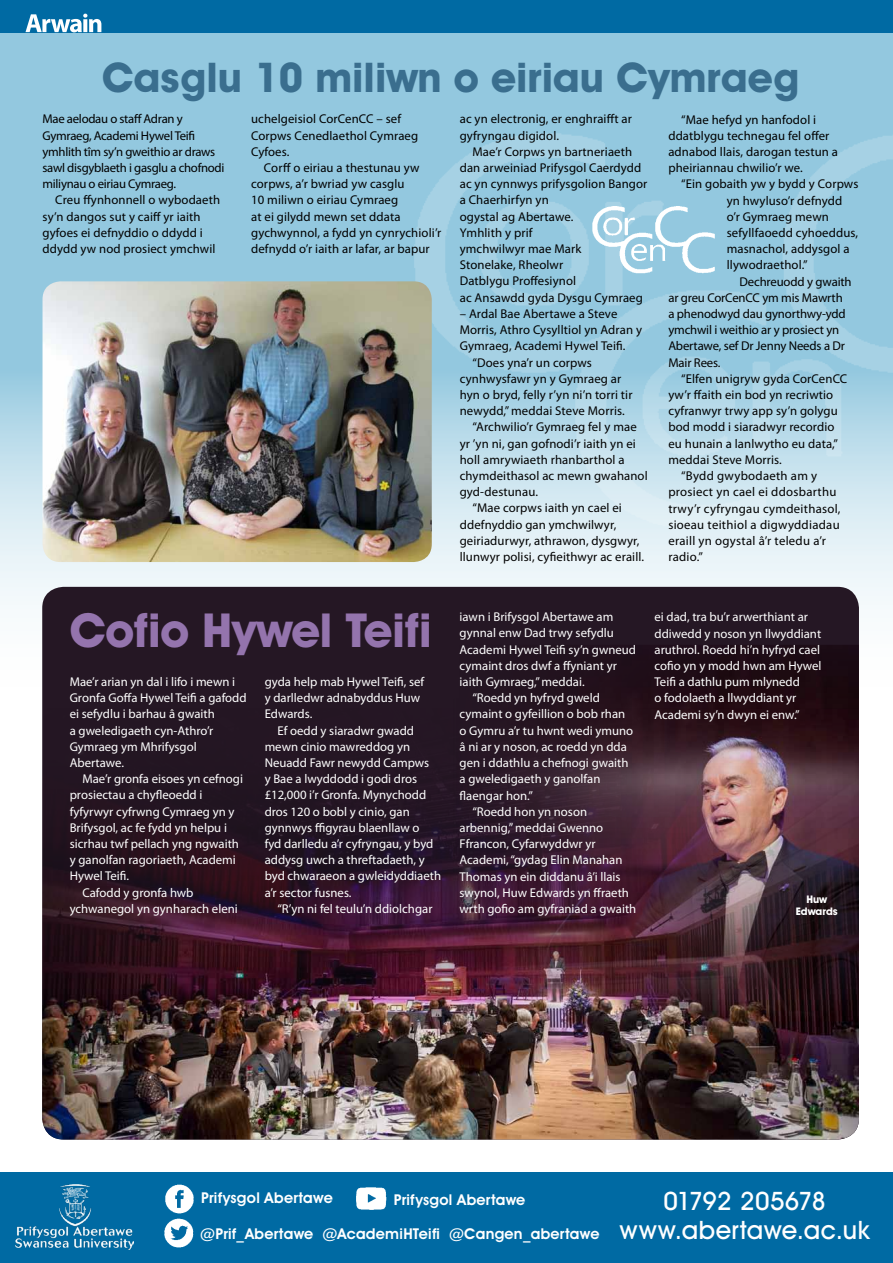
<style>
.page{position:relative;width:893px;height:1263px;background:#fff}
.page>*{position:absolute;margin:0;border:0;box-sizing:border-box;transform-origin:0 0}
.t1{font:700 47.1px "Avant Garde IT Cby BT";letter-spacing:-.01em;color:#9474ad}
.t2{font:700 41.1px "Avant Garde IT Cby BT";color:#3a6e8e}
.t3{font:500 25.5px "Avant Garde IT Cby BT";letter-spacing:-.02em;color:#fff}
.t4{font:600 15px "Avant Garde IT Cby BT";letter-spacing:.02em;color:#fff}
.t5{font:12.75px/16.2px "Myriad Pro";letter-spacing:.01em;color:#000}
.t6{font:12.75px/16.2px "Myriad Pro";color:#fff}
.t7{font:12.75px/16.2px "Myriad Pro";letter-spacing:-.01em;color:#000}
.t8{font:12.75px/16.2px "Myriad Pro";letter-spacing:-.02em;color:#000}
.t9{font:700 10.5px/12px "Avant Garde IT Cby BT";color:#fff;text-align:center}
.s1{font-weight:500;font-size:25.5px}
</style>
<div class="page">
<svg style="left:0;top:32px;width:893px;height:573px;background:#a2cfe3"></svg>
<img style="left:390px;top:119px;width:503px;height:435px">
<div style="left:42px;top:587px;width:817px;height:552px;background:#251724;border-radius:21px"></div>
<img style="left:42px;top:686px;width:817px;height:453px">
<div style="left:0;top:1172px;width:893px;height:91px;background:#006aa3"></div>
<img style="left:15px;top:1184px;width:119px;height:66px">
<img style="left:164px;top:1184px;width:30px;height:64px">
<img style="left:356px;top:1187px;width:31px;height:23px">
<div style="left:0;top:0;width:893px;height:32px;background:#006aa3"></div>
<svg style="left:26px;top:14px;width:75px;height:18px"></svg>
<img style="left:43px;top:281px;width:389px;height:281px">
<img style="left:589px;top:204px;width:131px;height:73px">
<h2 class="t2" style="left:102px;top:52px;width:699px">Casglu 10 miliwn o eiriau Cymraeg</h2>
<p class="t8" style="left:43px;top:111px;width:184px">Mae aelodau o staff Adran y<br>Gymraeg, Academi Hywel Teifi ymhlith tîm sy’n gweithio ar draws sawl disgyblaeth i gasglu a chofnodi miliynau o eiriau Cymraeg.</p>
<p class="t5" style="left:43px;top:192px;width:179px;text-indent:13px">Creu ffynhonnell o wybodaeth sy’n dangos sut y caiff yr iaith gyfoes ei defnyddio o ddydd i ddydd yw nod prosiect ymchwil</p>
<p class="t5" style="left:251px;top:111px;width:169px">uchelgeisiol CorCenCC – sef<br>Corpws Cenedlaethol Cymraeg<br>Cyfoes.</p>
<p class="t5" style="left:251px;top:159px;width:192px;text-indent:13px">Corff o eiriau a thestunau yw corpws, a’r bwriad yw casglu<br>10 miliwn o eiriau Cymraeg<br>at ei gilydd mewn set ddata gychwynnol, a fydd yn cynrychioli’r defnydd o’r iaith ar lafar, ar bapur</p>
<p class="t5" style="left:460px;top:111px;width:174px">ac yn electronig, er enghraifft ar gyfryngau digidol.</p>
<p class="t5" style="left:460px;top:143px;width:189px;text-indent:13px">Mae’r Corpws yn bartneriaeth dan arweiniad Prifysgol Caerdydd ac yn cynnwys prifysgolion Bangor a Chaerhirfyn yn<br>ogystal ag Abertawe.<br>Ymhlith y prif<br>ymchwilwyr mae Mark<br>Stonelake, Rheolwr<br>Datblygu Proffesiynol<br>ac Ansawdd gyda Dysgu Cymraeg</p>
<p class="t5" style="left:460px;top:305px;width:159px">– Ardal Bae Abertawe a Steve</p>
<p class="t5" style="left:460px;top:321px;width:184px">Morris, Athro Cysylltiol yn Adran y</p>
<p class="t5" style="left:460px;top:338px;width:167px">Gymraeg, Academi Hywel Teifi.</p>
<p class="t5" style="left:472px;top:354px;width:121px">“Does yna’r un corpws</p>
<p class="t5" style="left:460px;top:370px;width:163px">cynhwysfawr yn y Gymraeg ar</p>
<p class="t5" style="left:460px;top:386px;width:174px">hyn o bryd, felly r’yn ni’n torri tir</p>
<p class="t5" style="left:460px;top:402px;width:167px">newydd,” meddai Steve Morris.</p>
<p class="t5" style="left:472px;top:419px;width:166px">“Archwilio’r Gymraeg fel y mae</p>
<p class="t5" style="left:460px;top:435px;width:178px">yr ’yn ni, gan gofnodi’r iaith yn ei</p>
<p class="t5" style="left:460px;top:451px;width:166px">holl amrywiaeth rhanbarthol a</p>
<p class="t5" style="left:460px;top:467px;width:190px">chymdeithasol ac mewn gwahanol</p>
<p class="t5" style="left:460px;top:484px;width:80px">gyd-destunau.</p>
<p class="t5" style="left:472px;top:500px;width:151px">“Mae corpws iaith yn cael ei</p>
<p class="t5" style="left:460px;top:516px;width:158px">ddefnyddio gan ymchwilwyr,</p>
<p class="t5" style="left:460px;top:532px;width:181px">geiriadurwyr, athrawon, dysgwyr,</p>
<p class="t5" style="left:460px;top:548px;width:186px">llunwyr polisi, cyfieithwyr ac eraill.</p>
<p class="t5" style="left:668px;top:111px;width:171px;text-indent:13px">“Mae hefyd yn hanfodol i ddatblygu technegau fel offer adnabod llais, darogan testun a pheiriannau chwilio’r we.</p>
<p class="t5" style="left:727px;top:176px;width:133px;text-indent:-46px">“Ein gobaith yw y bydd y Corpws yn hwyluso’r defnydd o’r Gymraeg mewn sefyllfaoedd cyhoeddus, masnachol, addysgol a llywodraethol.”</p>
<p class="t7" style="left:668px;top:273px;width:185px;text-indent:71px">Dechreuodd y gwaith ar greu CorCenCC ym mis Mawrth a phenodwyd dau gynorthwy-ydd ymchwil i weithio ar y prosiect yn<br>Abertawe, sef Dr Jenny Needs a Dr<br>Mair Rees.</p>
<p class="t5" style="left:681px;top:370px;width:168px">“Elfen unigryw gyda CorCenCC</p>
<p class="t5" style="left:668px;top:386px;width:166px">yw’r ffaith ein bod yn recriwtio</p>
<p class="t5" style="left:668px;top:403px;width:171px">cyfranwyr trwy app sy’n golygu</p>
<p class="t5" style="left:668px;top:419px;width:168px">bod modd i siaradwyr recordio</p>
<p class="t5" style="left:668px;top:435px;width:171px">eu hunain a lanlwytho eu data,”</p>
<p class="t5" style="left:668px;top:451px;width:115px">meddai Steve Morris.</p>
<p class="t5" style="left:681px;top:467px;width:138px">“Bydd gwybodaeth am y</p>
<p class="t5" style="left:668px;top:484px;width:170px">prosiect yn cael ei ddosbarthu</p>
<p class="t5" style="left:668px;top:500px;width:174px">trwy’r cyfryngau cymdeithasol,</p>
<p class="t5" style="left:668px;top:516px;width:173px">sioeau teithiol a digwyddiadau</p>
<p class="t5" style="left:668px;top:532px;width:159px">eraill yn ogystal â’r teledu a’r</p>
<p class="t5" style="left:668px;top:548px;width:36px">radio.”</p>
<h1 class="t1" style="left:70px;top:602px;width:364px">Cofio Hywel Teifi</h1>
<p class="t6" style="left:70px;top:673px;width:178px">Mae’r arian yn dal i lifo i mewn i<br>Gronfa Goffa Hywel Teifi a gafodd ei sefydlu i barhau â gwaith<br>a gweledigaeth cyn-Athro’r<br>Gymraeg ym Mhrifysgol<br>Abertawe.</p>
<p class="t6" style="left:82px;top:770px;width:162px">Mae’r gronfa eisoes yn cefnogi</p>
<p class="t6" style="left:70px;top:787px;width:134px">prosiectau a chyfleoedd i</p>
<p class="t6" style="left:70px;top:803px;width:166px">fyfyrwyr cyfrwng Cymraeg yn y</p>
<p class="t6" style="left:70px;top:819px;width:159px">Brifysgol, ac fe fydd yn helpu i</p>
<p class="t6" style="left:70px;top:835px;width:171px">sicrhau twf pellach yng ngwaith</p>
<p class="t6" style="left:70px;top:851px;width:168px">y ganolfan ragoriaeth, Academi</p>
<p class="t6" style="left:70px;top:868px;width:61px">Hywel Teifi.</p>
<p class="t6" style="left:82px;top:884px;width:113px">Cafodd y gronfa hwb</p>
<p class="t6" style="left:70px;top:900px;width:170px">ychwanegol yn gynharach eleni</p>
<p class="t6" style="left:265px;top:673px;width:161px">gyda help mab Hywel Teifi, sef y darlledwr adnabyddus Huw<br>Edwards.</p>
<p class="t6" style="left:265px;top:722px;width:178px;text-indent:13px">Ef oedd y siaradwr gwadd mewn cinio mawreddog yn<br>Neuadd Fawr newydd Campws<br>y Bae a lwyddodd i godi dros £12,000 i’r Gronfa. Mynychodd dros 120 o bobl y cinio, gan gynnwys ffigyrau blaenllaw o<br>fyd darlledu a’r cyfryngau, y byd addysg uwch a threftadaeth, y byd chwaraeon a gwleidyddiaeth a’r sector fusnes.</p>
<p class="t6" style="left:277px;top:900px;width:157px">“R’yn ni fel teulu’n ddiolchgar</p>
<p class="t6" style="left:460px;top:609px;width:155px">iawn i Brifysgol Abertawe am</p>
<p class="t6" style="left:460px;top:625px;width:156px">gynnal enw Dad trwy sefydlu</p>
<p class="t6" style="left:460px;top:641px;width:178px">Academi Hywel Teifi sy’n gwneud</p>
<p class="t6" style="left:460px;top:657px;width:159px">cymaint dros dwf a ffyniant yr</p>
<p class="t6" style="left:460px;top:673px;width:127px">iaith Gymraeg,” meddai.</p>
<p class="t6" style="left:472px;top:690px;width:129px">“Roedd yn hyfryd gweld</p>
<p class="t6" style="left:460px;top:706px;width:167px">cymaint o gyfeillion o bob rhan</p>
<p class="t6" style="left:460px;top:722px;width:175px">o Gymru a’r tu hwnt wedi ymuno</p>
<p class="t6" style="left:460px;top:738px;width:169px">â ni ar y noson, ac roedd yn dda</p>
<p class="t6" style="left:460px;top:754px;width:170px">gen i ddathlu a chefnogi gwaith</p>
<p class="t6" style="left:460px;top:771px;width:142px">a gweledigaeth y ganolfan</p>
<p class="t6" style="left:460px;top:787px;width:75px">flaengar hon.”</p>
<p class="t6" style="left:472px;top:803px;width:116px">“Roedd hon yn noson</p>
<p class="t6" style="left:460px;top:819px;width:145px">arbennig,” meddai Gwenno</p>
<p class="t6" style="left:460px;top:835px;width:138px">Ffrancon, Cyfarwyddwr yr</p>
<p class="t6" style="left:460px;top:852px;width:164px">Academi, “gydag Elin Manahan</p>
<p class="t6" style="left:460px;top:868px;width:163px">Thomas yn ein diddanu â’i llais</p>
<p class="t6" style="left:460px;top:884px;width:171px">swynol, Huw Edwards yn ffraeth</p>
<p class="t6" style="left:460px;top:900px;width:178px">wrth gofio am gyfraniad a gwaith</p>
<p class="t6" style="left:654px;top:609px;width:169px">ei dad, tra bu’r arwerthiant ar ddiwedd y noson yn llwyddiant aruthrol. Roedd hi’n hyfryd cael cofio yn y modd hwn am Hywel<br>Teifi a dathlu pum mlynedd<br>o fodolaeth a llwyddiant yr<br>Academi sy’n dwyn ei enw.”</p>
<p class="t9" style="left:796px;top:893px;width:44px">Huw<br>Edwards</p>
<h3 class="t3" style="left:663px;top:1185px;width:164px">01792 205678</h3>
<p class="t4" style="left:200px;top:1224px;width:671px">@Prif_Abertawe @AcademiHTeifi @Cangen_abertawe <span class="s1">www.abertawe.ac.uk</span></p>
<p class="t4" style="left:201px;top:1188px;width:133px">Prifysgol Abertawe</p>
<p class="t4" style="left:394px;top:1190px;width:133px">Prifysgol Abertawe</p>
</div>
